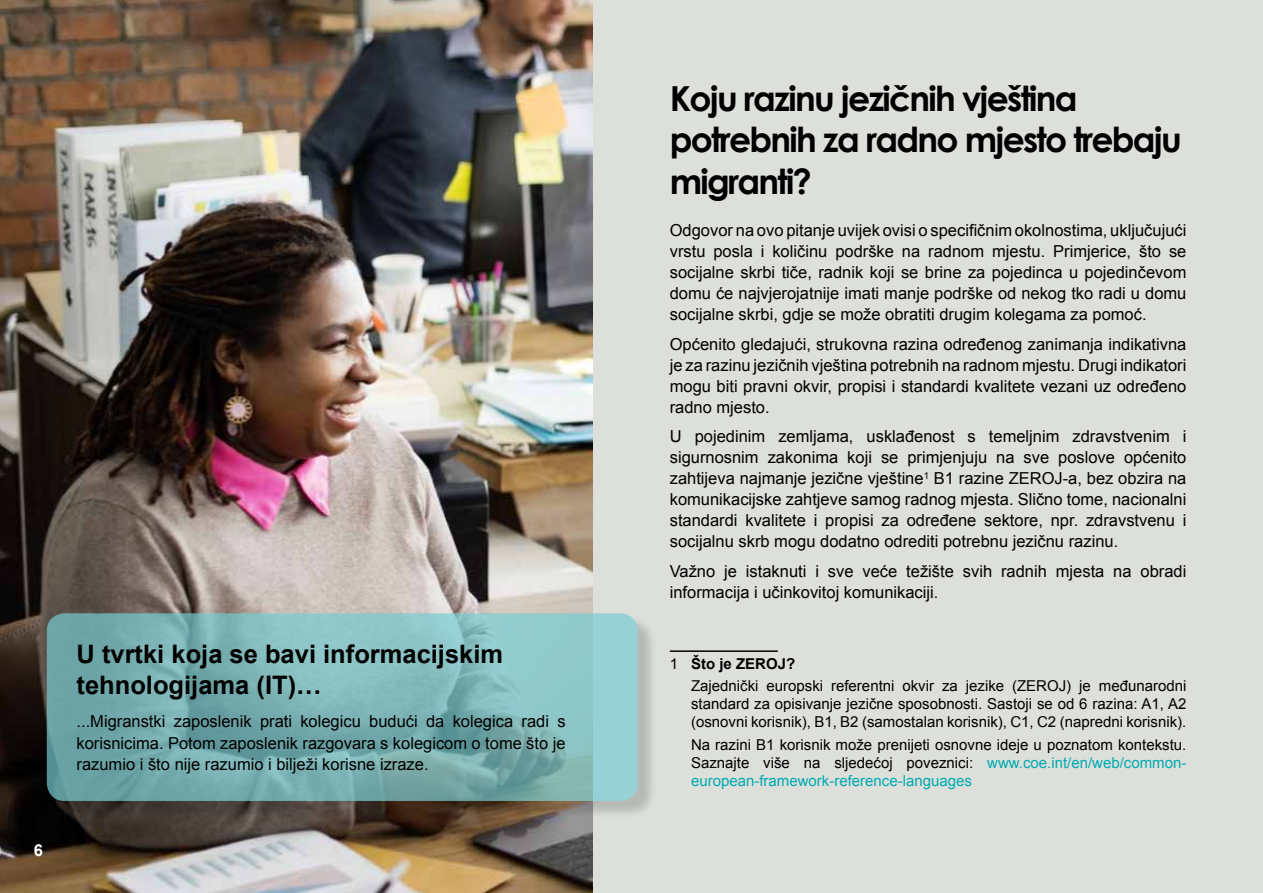
<style>
.page{position:relative;width:1263px;height:893px;background:#fff}
.page>*{position:absolute;margin:0;border:0;box-sizing:border-box;transform-origin:0 0}
.t1{font:700 34.5px/41.4px "Century Gothic";letter-spacing:-.05em;color:#000}
.t2{font:700 25.5px/30.6px "Arial";color:#000}
.t3{font:16.5px/21px "Arial";color:#000;text-align:justify}
.t4{font:700 16.5px "Arial";color:#fff}
.t5{font:15px/18px "Arial";color:#000}
.s1{font-weight:700}
.s2{color:#00aab1}
</style>
<div class="page">
<img style="left:0;top:0;width:593px;height:893px">
<div style="left:593px;top:0;width:670px;height:893px;background:#dcdfda"></div>
<hr style="left:670px;top:650px;width:108px;height:2px;background:#000">
<div style="left:50px;top:615px;width:607px;height:204px;background:#000;opacity:.25"></div>
<svg style="left:47px;top:613px;width:591px;height:188px;background:#7cb3b5"></svg>
<p class="t4" style="left:34px;top:840px;width:11px">6</p>
<h2 class="t2" style="left:77px;top:640px;width:428px">U tvrtki koja se bavi informacijskim tehnologijama (IT)…</h2>
<p class="t3" style="left:77px;top:711px;width:490px">...Migranstki zaposlenik prati kolegicu budući da kolegica radi s korisnicima. Potom zaposlenik razgovara s kolegicom o tome što je razumio i što nije razumio i bilježi korisne izraze.</p>
<h1 class="t1" style="left:670px;top:76px;width:513px">Koju razinu jezičnih vještina potrebnih za radno mjesto trebaju migranti?</h1>
<p class="t3" style="left:670px;top:220px;width:518px">Odgovor na ovo pitanje uvijek ovisi o specifičnim okolnostima, uključujući vrstu posla i količinu podrške na radnom mjestu. Primjerice, što se socijalne skrbi tiče, radnik koji se brine za pojedinca u pojedinčevom domu će najvjerojatnije imati manje podrške od nekog tko radi u domu socijalne skrbi, gdje se može obratiti drugim kolegama za pomoć.</p>
<p class="t3" style="left:670px;top:333px;width:518px">Općenito gledajući, strukovna razina određenog zanimanja indikativna je za razinu jezičnih vještina potrebnih na radnom mjestu. Drugi indikatori mogu biti pravni okvir, propisi i standardi kvalitete vezani uz određeno radno mjesto.</p>
<p class="t3" style="left:670px;top:426px;width:518px">U pojedinim zemljama, usklađenost s temeljnim zdravstvenim i sigurnosnim zakonima koji se primjenjuju na sve poslove općenito zahtijeva najmanje jezične vještine<sup>1</sup> B1 razine ZEROJ-a, bez obzira na komunikacijske zahtjeve samog radnog mjesta. Slično tome, nacionalni standardi kvalitete i propisi za određene sektore, npr. zdravstvenu i socijalnu skrb mogu dodatno odrediti potrebnu jezičnu razinu.</p>
<p class="t3" style="left:670px;top:560px;width:518px">Važno je istaknuti i sve veće težište svih radnih mjesta na obradi informacija i učinkovitoj komunikaciji.</p>
<p class="t5" style="left:691px;top:653px;width:497px;line-height:22.2px;text-indent:-21px">1 <span class="s1">Što je ZEROJ?<br></span>Zajednički europski referentni okvir za jezike (ZEROJ) je međunarodni</p>
<p class="t5" style="left:691px;top:695px;width:497px">standard za opisivanje jezične sposobnosti. Sastoji se od 6 razina: A1, A2 (osnovni korisnik), B1, B2 (samostalan korisnik), C1, C2 (napredni korisnik).</p>
<p class="t5" style="left:691px;top:736px;width:497px;text-align:justify">Na razini B1 korisnik može prenijeti osnovne ideje u poznatom kontekstu.<br>Saznajte više na sljedećoj poveznici: <span class="s2">www.coe.int/en/web/common&shy;european-framework-reference-languages</span></p>
</div>
